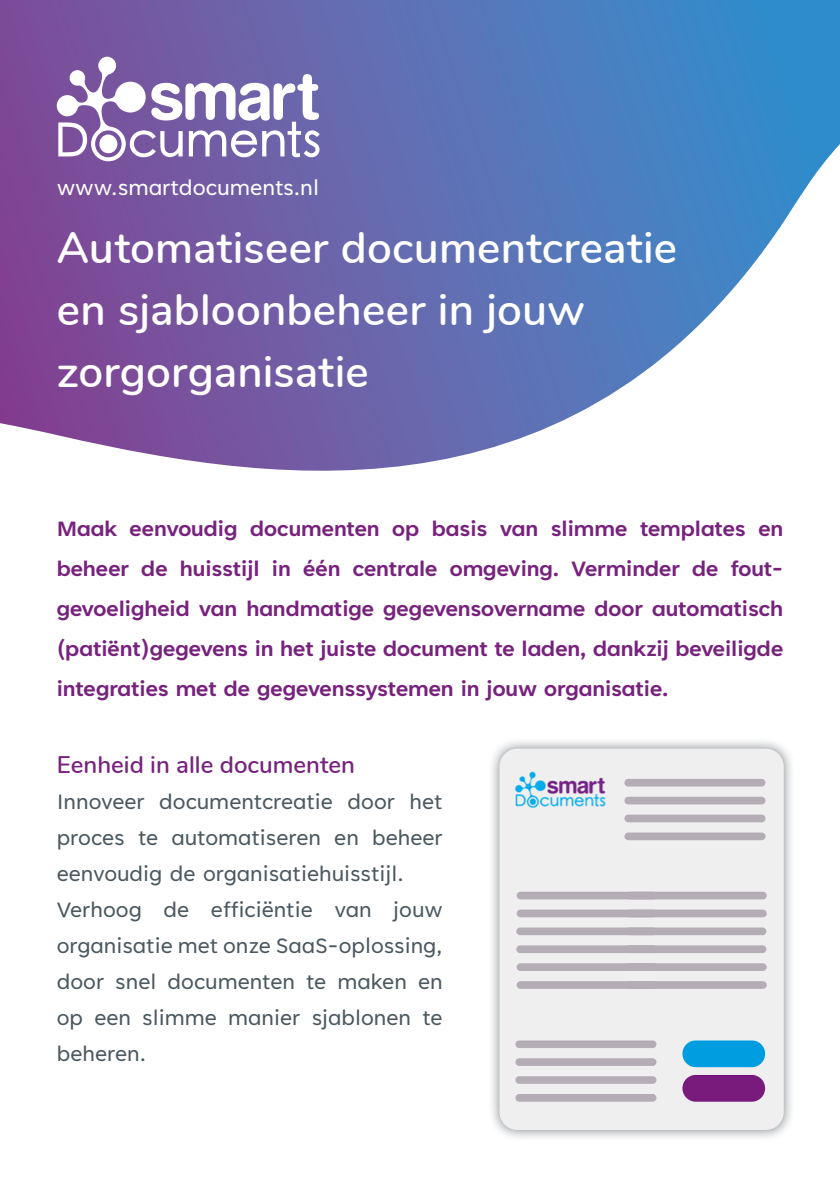
<style>
.page{position:relative;width:840px;height:1191px;background:#fff}
.page>*{position:absolute;margin:0;border:0;box-sizing:border-box;transform-origin:0 0}
.t1{font:600 44px/62px "Nunito";letter-spacing:.005em;color:#fff}
.t2{font:24.4px "Tenorite";color:#fff}
.t3{font:700 24px/40px "Tenorite";color:#77227d;text-align:justify}
.t4{font:24px/36px "Tenorite";color:#4b5860}
.t5{font:600 24px "Nunito";color:#77227d}
</style>
<div class="page">
<svg style="left:0;top:0;width:839px;height:471px;background:#787fbb"></svg>
<svg style="left:57px;top:57px;width:262px;height:104px"></svg>
<div style="left:487px;top:737px;width:308px;height:404px;background:#4c565c;opacity:.75"></div>
<div style="left:499px;top:748px;width:283px;height:382px;background:#efefef"></div>
<div style="left:682px;top:1040px;width:82px;height:27px;background:#009ee0;border-radius:13px"></div>
<div style="left:503px;top:808px;width:152px;height:12px;background:#efefef"></div>
<img style="left:682px;top:1074px;width:82px;height:27px;border-radius:13px">
<img style="left:624px;top:779px;width:141px;height:7px;border-radius:4px">
<img style="left:624px;top:832px;width:141px;height:8px;border-radius:4px">
<img style="left:516px;top:891px;width:141px;height:8px;border-radius:4px">
<img style="left:625px;top:891px;width:141px;height:8px;border-radius:4px">
<img style="left:516px;top:909px;width:141px;height:8px;border-radius:4px">
<img style="left:625px;top:909px;width:141px;height:8px;border-radius:4px">
<img style="left:516px;top:927px;width:141px;height:8px;border-radius:4px">
<img style="left:625px;top:927px;width:141px;height:8px;border-radius:4px">
<img style="left:516px;top:945px;width:141px;height:8px;border-radius:4px">
<img style="left:625px;top:945px;width:141px;height:8px;border-radius:4px">
<img style="left:516px;top:963px;width:141px;height:8px;border-radius:4px">
<img style="left:625px;top:963px;width:141px;height:8px;border-radius:4px">
<img style="left:516px;top:981px;width:141px;height:7px;border-radius:4px">
<img style="left:625px;top:981px;width:141px;height:7px;border-radius:4px">
<img style="left:624px;top:814px;width:141px;height:8px;border-radius:4px">
<img style="left:624px;top:796px;width:141px;height:8px;border-radius:4px">
<img style="left:515px;top:1040px;width:141px;height:8px;border-radius:4px">
<img style="left:515px;top:1094px;width:141px;height:7px;border-radius:4px">
<img style="left:515px;top:1076px;width:141px;height:7px;border-radius:4px">
<img style="left:515px;top:1058px;width:141px;height:8px;border-radius:4px">
<p class="t2" style="left:57px;top:174px;width:264px">www.smartdocuments.nl</p>
<h1 class="t1" style="left:57px;top:215px;width:621px">Automatiseer documentcreatie en sjabloonbeheer in jouw zorgorganisatie</h1>
<p class="t3" style="left:57px;top:510px;width:727px">Maak eenvoudig documenten op basis van slimme templates en beheer de huisstijl in één centrale omgeving. Verminder de fout&shy;gevoeligheid van handmatige gegevensovername door automatisch (patiënt)gegevens in het juiste document te laden, dankzij beveiligde integraties met de gegevenssystemen in jouw organisatie.</p>
<p class="t5" style="left:57px;top:747px;width:300px">Eenheid in alle documenten</p>
<p class="t4" style="left:57px;top:785px;width:387px">Innoveer documentcreatie door het proces te automatiseren en beheer eenvoudig de organisatiehuisstijl.<br>Verhoog de efficiëntie van jouw organisatie met onze SaaS-oplossing, door snel documenten te maken en op een slimme manier sjablonen te beheren.</p>
</div>
